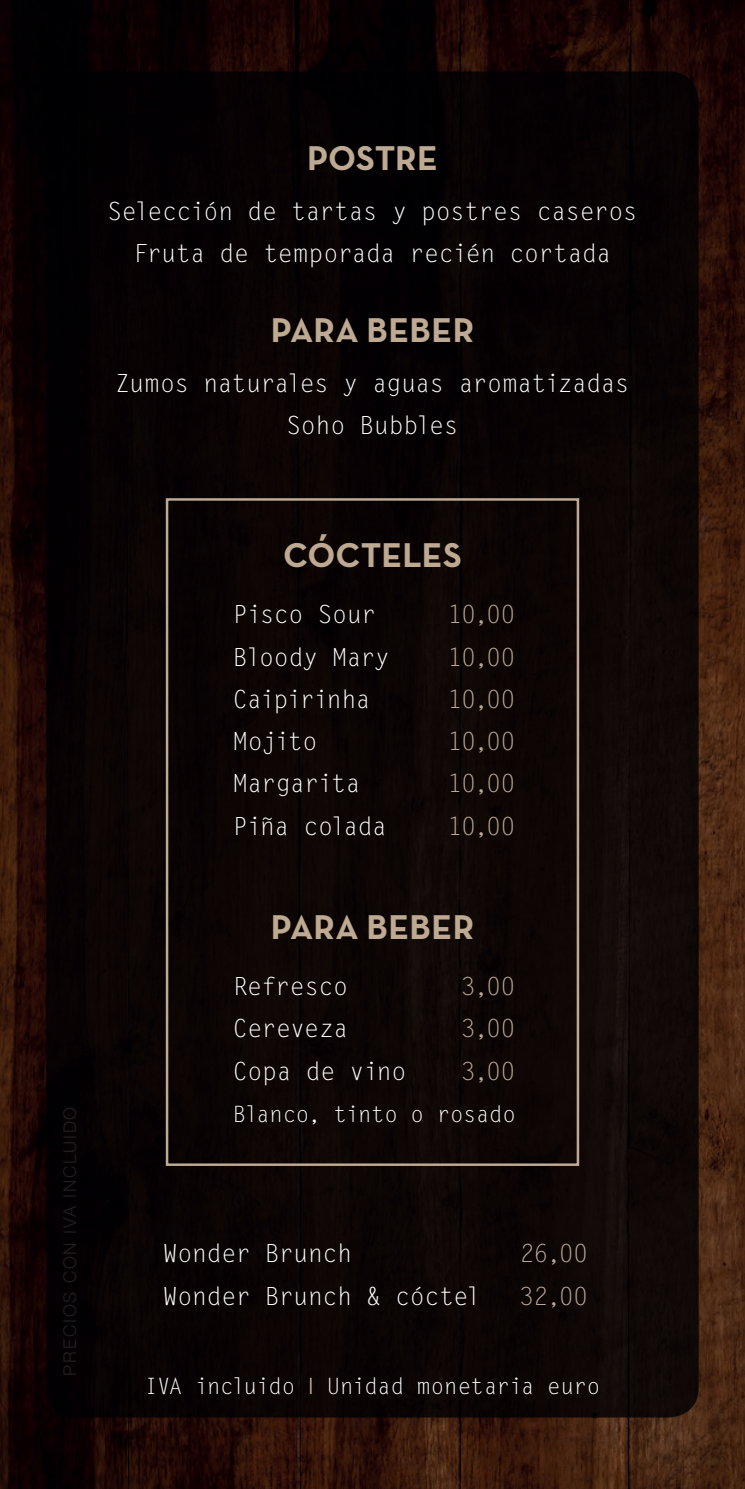
<style>
.page{position:relative;width:745px;height:1489px;background:#fff}
.page>*{position:absolute;margin:0;border:0;box-sizing:border-box;transform-origin:0 0}
.t1{font:700 35px "Neutra Text";letter-spacing:.01em;color:#beaa93}
.t2{font:25px/42.2px "Letter Gothic Std";letter-spacing:-.025em;color:#fff;text-align:center}
.t3{font:25px "Letter Gothic Std";letter-spacing:-.02em;color:#beaa93}
.t4{font:25px "Letter Gothic Std";letter-spacing:-.055em;color:#fff}
.t5{font:22.5px "Letter Gothic Std";letter-spacing:-.025em;color:#fff}
.t6{font:300 17.5px "Helvetica Neue";letter-spacing:.1em;color:#231f20}
.s1{font-family:"Helvetica";font-weight:300;color:#beaa93}
</style>
<div class="page">
<img style="left:0;top:0;width:744px;height:1488px">
<div style="left:46px;top:71px;width:652px;height:1346px;background:#0b0404;border-radius:30px"></div>
<div style="left:166px;top:498px;width:412px;height:667px;border:2px solid #beaa93"></div>
<h1 class="t1" style="left:307px;top:136px;width:132px">POSTRE</h1>
<p class="t2" style="left:107px;top:190px;width:531px">Selección de tartas y postres caseros<br>Fruta de temporada recién cortada</p>
<h1 class="t1" style="left:270px;top:308px;width:205px">PARA BEBER</h1>
<p class="t2" style="left:115px;top:362px;width:516px">Zumos naturales y aguas aromatizadas<br>Soho Bubbles</p>
<p class="t6" style="left:56px;top:1375px;width:270px;rotate:-90deg">PRECIOS CON IVA INCLUIDO</p>
<h1 class="t1" style="left:283px;top:533px;width:180px">CÓCTELES</h1>
<p class="t2" style="left:232px;top:594px;width:145px">Pisco Sour</p>
<p class="t3" style="left:447px;top:600px;width:69px">10,00</p>
<p class="t2" style="left:232px;top:636px;width:158px">Bloody Mary</p>
<p class="t3" style="left:447px;top:642px;width:69px">10,00</p>
<p class="t4" style="left:232px;top:684px;width:140px">Caipirinha</p>
<p class="t3" style="left:447px;top:684px;width:69px">10,00</p>
<p class="t2" style="left:232px;top:721px;width:86px">Mojito</p>
<p class="t3" style="left:447px;top:726px;width:69px">10,00</p>
<p class="t2" style="left:232px;top:763px;width:129px">Margarita</p>
<p class="t3" style="left:447px;top:769px;width:69px">10,00</p>
<p class="t2" style="left:232px;top:805px;width:156px">Piña colada</p>
<p class="t3" style="left:447px;top:811px;width:69px">10,00</p>
<h1 class="t1" style="left:270px;top:904px;width:205px">PARA BEBER</h1>
<p class="t2" style="left:232px;top:965px;width:117px">Refresco</p>
<p class="t3" style="left:460px;top:971px;width:56px">3,00</p>
<p class="t2" style="left:232px;top:1008px;width:117px">Cereveza</p>
<p class="t3" style="left:460px;top:1014px;width:56px">3,00</p>
<p class="t2" style="left:232px;top:1050px;width:175px">Copa de vino</p>
<p class="t3" style="left:460px;top:1056px;width:56px">3,00</p>
<p class="t5" style="left:232px;top:1100px;width:284px">Blanco, tinto o rosado</p>
<p class="t2" style="left:162px;top:1232px;width:191px">Wonder Brunch</p>
<p class="t3" style="left:519px;top:1238px;width:70px">26,00</p>
<p class="t2" style="left:162px;top:1275px;width:320px">Wonder Brunch &amp; cóctel</p>
<p class="t3" style="left:519px;top:1281px;width:70px">32,00</p>
<p class="t5" style="left:144px;top:1372px;width:457px">IVA incluido <span class="s1">I</span> Unidad monetaria euro</p>
</div>
